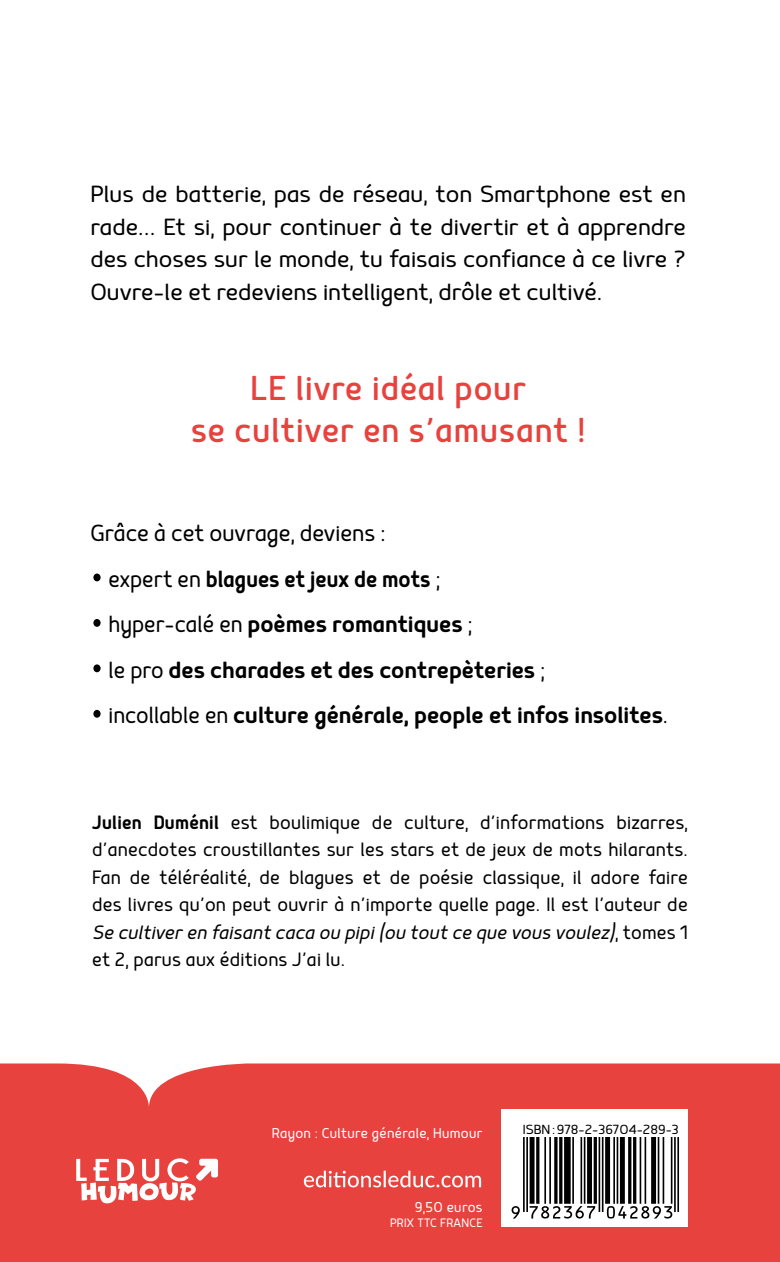
<style>
.page{position:relative;width:780px;height:1262px;background:#fff}
.page>*{position:absolute;margin:0;border:0;box-sizing:border-box;transform-origin:0 0}
.t1{font:42.5px/42.5px "Mairy";letter-spacing:.025em;color:#e8423e;text-align:center;scale:.95 1}
.t2{font:300 28.75px/32.5px "Mairy";color:#000;text-align:justify}
.t3{font:28.75px "Mairy";color:#000}
.t4{font:28.75px "Mairy";color:#000;scale:.92 1}
.t5{font:300 28.75px "Mairy";color:#000;scale:.95 1}
.t6{font:300 23.75px/27.5px "Mairy";letter-spacing:.01em;color:#000;text-align:justify;scale:.95 1}
.t7{font:300 17.5px "Mairy";letter-spacing:.02em;color:#fff;scale:.95 1}
.t8{font:300 16.25px "Mairy";color:#000}
.t9{font:300 15px "Mairy";letter-spacing:.02em;color:#fff;scale:.95 1}
.s1{font-size:67.5px}
.s2{font-weight:300}
.s3{font-weight:400}
.s4{font-style:italic}
</style>
<div class="page">
<div style="left:0;top:1063px;width:780px;height:198px;background:#e8423e"></div>
<div style="left:501px;top:1109px;width:186px;height:117px;background:#fff"></div>
<svg style="left:511px;top:1137px;width:168px;height:81px"></svg>
<svg style="left:304px;top:1170px;width:177px;height:17px"></svg>
<svg style="left:76px;top:1158px;width:142px;height:45px"></svg>
<p class="t2" style="left:90px;top:177px;width:597px">Plus de batterie, pas de réseau, ton Smartphone est en rade… Et si, pour continuer à te divertir et à apprendre des choses sur le monde, tu faisais confiance à ce livre ?<br>Ouvre-le et redeviens intelligent, drôle et cultivé.</p>
<h1 class="t1" style="left:191px;top:365px;width:416px">LE livre idéal pour<br>se cultiver en s’amusant !</h1>
<p class="t5" style="left:90px;top:517px;width:312px">Grâce à cet ouvrage, deviens :</p>
<p class="t4" style="left:90px;top:561px;width:382px"><span class="s1">•</span> <span class="s2">expert en</span> blagues et jeux de mots <span class="s2">;</span></p>
<p class="t3" style="left:90px;top:607px;width:384px"><span class="s1">•</span> <span class="s2">hyper-calé en</span> poèmes romantiques <span class="s2">;</span></p>
<p class="t3" style="left:90px;top:652px;width:456px"><span class="s1">•</span> <span class="s2">le pro</span> des charades et des contrepèteries <span class="s2">;</span></p>
<p class="t3" style="left:90px;top:697px;width:579px"><span class="s1">•</span> <span class="s2">incollable en</span> culture générale, people et infos insolites<span class="s2">.</span></p>
<p class="t6" style="left:92px;top:807px;width:628px"><span class="s3">Julien Duménil</span> est boulimique de culture, d’informations bizarres, d’anecdotes croustillantes sur les stars et de jeux de mots hilarants.<br>Fan de téléréalité, de blagues et de poésie classique, il adore faire des livres qu’on peut ouvrir à n’importe quelle page. Il est l’auteur de <span class="s4">Se cultiveren faisantcaca ou pipi(ou toutce que vous voulez)</span>, t o m e s 1 et 2, parus aux éditions J’ai lu.</p>
<p class="t7" style="left:272px;top:1122px;width:223px">Rayon : Culture générale, Humour</p>
<p class="t7" style="left:415px;top:1196px;width:73px">9,50 euros</p>
<p class="t9" style="left:390px;top:1213px;width:99px">PRIX TTC FRANCE</p>
<p class="t8" style="left:523px;top:1120px;width:157px">ISBN : 978-2-36704-289-3</p>
</div>
